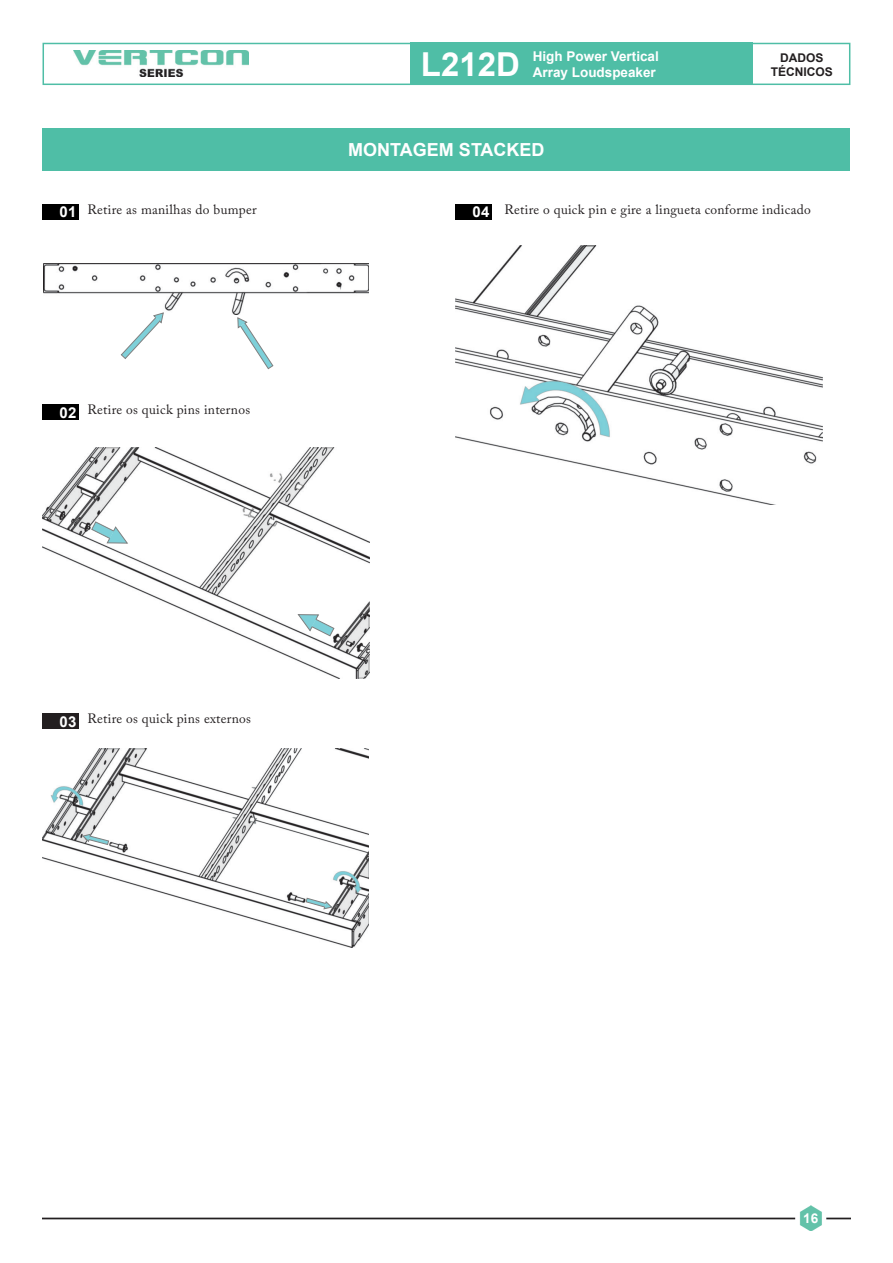
<style>
.page{position:relative;width:893px;height:1263px;background:#fff}
.page>*{position:absolute;margin:0;border:0;box-sizing:border-box;transform-origin:0 0}
.t1{font:700 33px "Arial";color:#fff}
.t2{font:700 18px "Arial";color:#fff}
.t3{font:13.5px "Adobe Caslon Pro";letter-spacing:.02em;color:#231f20}
.t4{font:700 13.5px/16.2px "Arial";color:#fff}
.t5{font:700 12px "Arial";color:#231f20}
.s1{font-family:"Arial";font-weight:700;font-size:15px;color:#fff}
</style>
<div class="page">
<img style="left:43px;top:1205px;width:807px;height:26px">
<div style="left:43px;top:43px;width:807px;height:42px;background:#fff;border:2px solid #4fbea6"></div>
<div style="left:410px;top:43px;width:343px;height:42px;background:#4fbea6"></div>
<img style="left:74px;top:51px;width:175px;height:26px">
<div style="left:43px;top:128px;width:807px;height:43px;background:#4fbea6"></div>
<img style="left:43px;top:263px;width:325px;height:51px">
<div style="left:43px;top:204px;width:36px;height:15px;background:#000"></div>
<img style="left:43px;top:447px;width:326px;height:232px">
<div style="left:42px;top:404px;width:37px;height:16px;background:#000"></div>
<div style="left:43px;top:713px;width:36px;height:16px;background:#231f20"></div>
<img style="left:43px;top:748px;width:325px;height:199px">
<img style="left:455px;top:245px;width:368px;height:260px">
<div style="left:455px;top:204px;width:37px;height:15px;background:#000"></div>
<svg style="left:238px;top:317px;width:35px;height:52px"></svg>
<svg style="left:121px;top:313px;width:43px;height:46px"></svg>
<svg style="left:298px;top:614px;width:36px;height:23px"></svg>
<svg style="left:92px;top:521px;width:36px;height:22px"></svg>
<svg style="left:82px;top:834px;width:27px;height:10px"></svg>
<svg style="left:306px;top:898px;width:26px;height:11px"></svg>
<p class="t3" style="left:59px;top:201px;width:199px"><span class="s1">01</span> Retire as manilhas do bumper</p>
<p class="t3" style="left:59px;top:402px;width:192px"><span class="s1">02</span> Retire os quick pins internos</p>
<h1 class="t1" style="left:421px;top:42px;width:101px">L212D</h1>
<p class="t4" style="left:533px;top:48px;width:128px">High Power Vertical<br>Array Loudspeaker</p>
<h2 class="t2" style="left:348px;top:137px;width:198px">MONTAGEM STACKED</h2>
<p class="t5" style="left:780px;top:49px;width:45px">DADOS</p>
<p class="t5" style="left:771px;top:64px;width:64px">TÉCNICOS</p>
<p class="t3" style="left:472px;top:201px;width:340px"><span class="s1">04</span> Retire o quick pin e gire a lingueta conforme indicado</p>
<p class="t3" style="left:59px;top:711px;width:193px"><span class="s1">03</span> Retire os quick pins externos</p>
<p class="t4" style="left:803px;top:1211px;width:17px">16</p>
</div>
